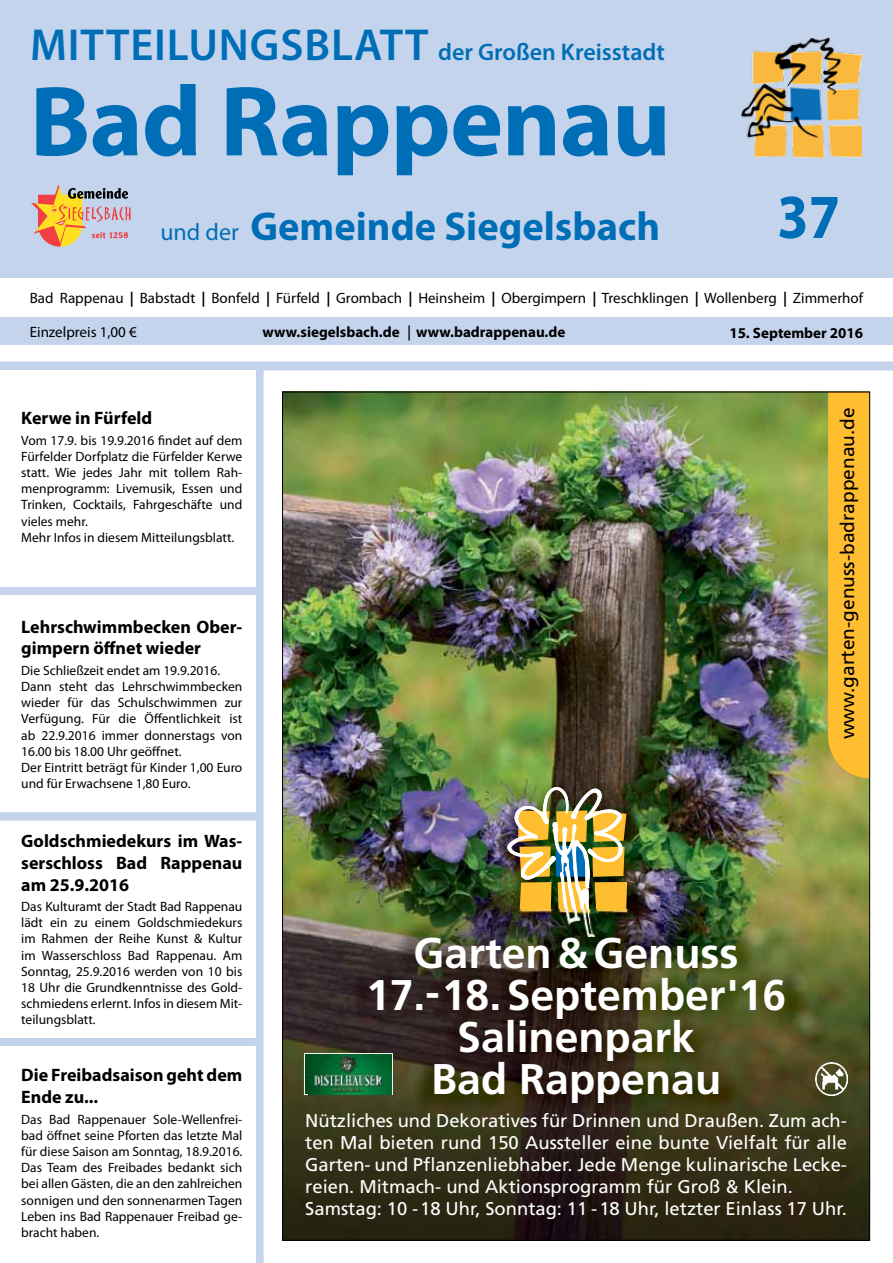
<style>
.page{position:relative;width:893px;height:1263px;background:#fff}
.page>*{position:absolute;margin:0;border:0;box-sizing:border-box;transform-origin:0 0}
.t1{font:700 100.5px "Myriad Pro";letter-spacing:-.01em;color:#006eb7}
.t2{font:700 63px "Myriad Pro";color:#006eb7;scale:.9 1}
.t3{font:700 42.9px/42px "Frutiger";color:#fff;text-align:center}
.t4{font:700 40.5px "Myriad Pro";color:#006eb7}
.t5{font:600 24px "Myriad Pro";color:#006eb7}
.t6{font:19.05px "Frutiger";color:#000}
.t7{font:18.45px/22px "Frutiger";color:#fff}
.t8{font:700 18px/21.6px "Myriad Pro";color:#000}
.t9{font:15px "Myriad Pro";color:#000}
.t10{font:700 15px "Myriad Pro";color:#000}
.t11{font:13.5px/16.2px "Myriad Pro";color:#000}
.s1{font-size:45px}
.s2{font-weight:400;font-size:24px}
.s3{font-weight:700;font-style:italic}
.s4{font-family:"Futura BT";font-weight:500}
</style>
<div class="page">
<img style="left:284px;top:394px;width:584px;height:844px">
<div style="left:828px;top:394px;width:40px;height:384px;background:#ffbe2f"></div>
<img style="left:478px;top:767px;width:186px;height:142px">
<img style="left:507px;top:783px;width:120px;height:126px">
<img style="left:306px;top:1055px;width:2px;height:38px">
<div style="left:304px;top:1053px;width:89px;height:42px;border:1px solid #fff"></div>
<img style="left:308px;top:909px;width:540px;height:259px">
<img style="left:497px;top:909px;width:142px;height:28px">
<img style="left:308px;top:1053px;width:85px;height:42px">
<img style="left:815px;top:1063px;width:32px;height:32px">
<div style="left:255px;top:370px;width:9px;height:893px;background:#c5d4ed"></div>
<div style="left:0;top:587px;width:255px;height:8px;background:#c5d4ed"></div>
<div style="left:0;top:812px;width:255px;height:9px;background:#c5d4ed"></div>
<div style="left:0;top:1037px;width:255px;height:9px;background:#c5d4ed"></div>
<div style="left:0;top:317px;width:893px;height:27px;background:#c5d4ed"></div>
<div style="left:0;top:0;width:893px;height:277px;background:#c5d4ed"></div>
<img style="left:742px;top:38px;width:119px;height:119px">
<div style="left:0;top:361px;width:893px;height:9px;background:#c5d4ed"></div>
<svg style="left:31px;top:184px;width:100px;height:63px"></svg>
<h3 class="t5" style="left:30px;top:37px;width:636px"><span class="s1">Mitteilungsblatt</span> der Großen Kreisstadt</h3>
<h1 class="t1" style="left:30px;top:56px;width:642px">Bad Rappenau</h1>
<h3 class="t4" style="left:160px;top:200px;width:501px"><span class="s2">und der</span> Gemeinde Siegelsbach</h3>
<h2 class="t2" style="left:777px;top:176px;width:71px">37</h2>
<p class="t9" style="left:30px;top:289px;width:835px">Bad Rappenau <span class="s3">|</span> Babstadt <span class="s3">|</span> Bonfeld <span class="s3">|</span> Fürfeld <span class="s3">|</span> Grombach <span class="s3">|</span> Heinsheim <span class="s3">|</span> Obergimpern <span class="s3">|</span> Treschklingen <span class="s3">|</span> Wollenberg <span class="s3">|</span> Zimmerhof</p>
<p class="t9" style="left:30px;top:323px;width:109px">Einzelpreis 1,00 €</p>
<p class="t10" style="left:263px;top:322px;width:304px">www.siegelsbach.de <span class="s4">|</span> www.badrappenau.de</p>
<p class="t10" style="left:729px;top:323px;width:135px">15. September 2016</p>
<h3 class="t8" style="left:21px;top:407px;width:133px">Kerwe in Fürfeld</h3>
<p class="t11" style="left:21px;top:432px;width:223px">Vom 17.9. bis 19.9.2016 findet auf dem Fürfelder Dorfplatz die Fürfelder Kerwe statt. Wie jedes Jahr mit tollem Rah&shy;menprogramm: Livemusik, Essen und Trinken, Cocktails, Fahrgeschäfte und vieles mehr.<br>Mehr Infos in diesem Mitteilungsblatt.</p>
<h3 class="t8" style="left:21px;top:615px;width:223px">Lehrschwimmbecken Ober&shy;gimpern öffnet wieder</h3>
<p class="t11" style="left:21px;top:662px;width:223px">Die Schließzeit endet am 19.9.2016.<br>Dann steht das Lehrschwimmbecken wieder für das Schulschwimmen zur Verfügung. Für die Öffentlichkeit ist ab 22.9.2016 immer donnerstags von 16.00 bis 18.00 Uhr geöffnet.<br>Der Eintritt beträgt für Kinder 1,00 Euro und für Erwachsene 1,80 Euro.</p>
<h3 class="t8" style="left:21px;top:830px;width:223px;text-align:justify">Goldschmiedekurs im Was&shy;serschloss Bad Rappenau am 25.9.2016</h3>
<p class="t11" style="left:21px;top:898px;width:223px;text-align:justify">Das Kulturamt der Stadt Bad Rappenau lädt ein zu einem Goldschmiedekurs im Rahmen der Reihe Kunst &amp; Kultur im Wasserschloss Bad Rappenau. Am Sonntag, 25.9.2016 werden von 10 bis 18 Uhr die Grundkenntnisse des Gold&shy;schmiedens erlernt. Infos in diesem Mit&shy;teilungsblatt.</p>
<h3 class="t8" style="left:21px;top:1064px;width:223px">Die Freibadsaison geht dem<br>Ende zu...</h3>
<p class="t11" style="left:21px;top:1111px;width:223px;text-align:justify">Das Bad Rappenauer Sole-Wellenfrei&shy;bad öffnet seine Pforten das letzte Mal für diese Saison am Sonntag, 18.9.2016.<br>Das Team des Freibades bedankt sich bei allen Gästen, die an den zahlreichen sonnigen und den sonnenarmen Tagen Leben ins Bad Rappenauer Freibad ge&shy;bracht haben.</p>
<h3 class="t6" style="left:836px;top:739px;width:333px;rotate:-90deg">www.garten-genuss-badrappenau.de</h3>
<h3 class="t3" style="left:366px;top:932px;width:422px">Garten&amp;Genuss<br>17.-18.September'16<br>Salinenpark<br>Bad Rappenau</h3>
<p class="t7" style="left:305px;top:1109px;width:543px">Nützliches und Dekoratives für Drinnen und Draußen. Zum ach&shy;ten Mal bieten rund 150 Aussteller eine bunte Vielfalt für alle Garten- und Pflanzenliebhaber. Jede Menge kulinarische Lecke&shy;reien. Mitmach- und Aktionsprogramm für Groß &amp; Klein.<br>Samstag: 10 -18 Uhr, Sonntag: 11 -18 Uhr, letzter Einlass 17 Uhr.</p>
</div>
